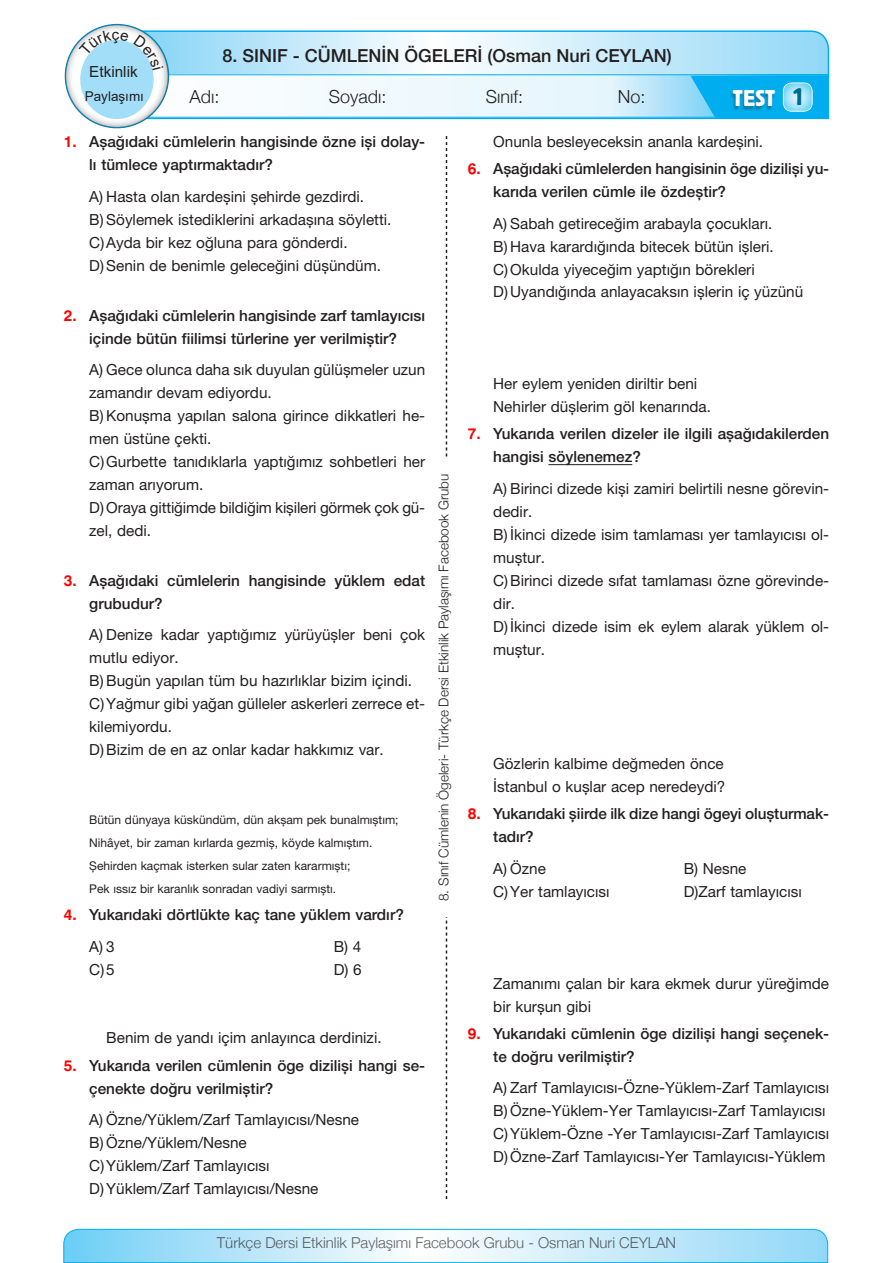
<style>
.page{position:relative;width:893px;height:1263px;background:#fff}
.page>*{position:absolute;margin:0;border:0;box-sizing:border-box;transform-origin:0 0}
.t1{font:24px "Block";color:#fff}
.t2{font:500 18px "Helvetica Neue LT Pro";color:#231f20}
.t3{font:300 18px "Helvetica Neue";color:#231f20}
.soru_plain{font:15.3px/23px "Helvetica Neue LT Pro";color:#231f20}
.soru_bold{font:500 15.3px/23px "Helvetica Neue LT Pro";color:#231f20}
.t4{font:15.3px "Arial";color:#231f20}
.t5{font:300 15px "Helvetica Neue";color:#231f20}
.t6{font:300 13.5px "Helvetica Neue";color:#231f20}
.t7{font:13.5px "Arial";color:#231f20}
.soru_plain-2{font:12px "Helvetica Neue LT Pro";color:#231f20}
.s1{font-family:"Swis 721 BT Bold";font-weight:400;color:#f00}
.s2{font-size:25.5px;color:#006991}
</style>
<div class="page">
<svg style="left:63px;top:1228px;width:765px;height:35px;background:#b7e5f9"></svg>
<svg style="left:446px;top:136px;width:1px;height:1063px"></svg>
<div style="left:436px;top:458px;width:23px;height:458px;background:#fff"></div>
<svg style="left:192px;top:30px;width:638px;height:90px;background:#bfe8fa"></svg>
<svg style="left:192px;top:76px;width:499px;height:40px"></svg>
<div style="left:128px;top:74px;width:700px;height:44px;border:1px solid #00aeef"></div>
<svg style="left:691px;top:76px;width:137px;height:42px;background:#12b3f0"></svg>
<div style="left:781px;top:80px;width:33px;height:32px;background:#fff;opacity:.9"></div>
<div style="left:729px;top:90px;width:47px;height:22px;background:#231f20;opacity:.35"></div>
<div style="left:43px;top:2px;width:149px;height:149px;background:#231f20;opacity:.75"></div>
<div style="left:80px;top:40px;width:74px;height:79px;background:#a2def8;border-radius:50%"></div>
<hr style="left:548px;top:464px;width:84px;height:1px;background:#231f20">
<svg style="left:79px;top:30px;width:84px;height:40px"></svg>
<p class="t2" style="left:222px;top:45px;width:451px">8. SINIF - CÜMLENİN ÖGELERİ (Osman Nuri CEYLAN)</p>
<p class="t4" style="left:89px;top:61px;width:50px">Etkinlik</p>
<p class="t7" style="left:85px;top:87px;width:61px">Paylaşımı</p>
<p class="soru_bold" style="left:89px;top:130px;width:337px;text-indent:-26px"><span class="s1">1.</span> Aşağıdaki cümlelerin hangisinde özne işi dolay&shy;lı tümlece yaptırmaktadır?</p>
<p class="soru_plain" style="left:89px;top:185px;width:276px">A) Hasta olan kardeşini şehirde gezdirdi.</p>
<p class="soru_plain" style="left:89px;top:208px;width:304px">B) Söylemek istediklerini arkadaşına söyletti.</p>
<p class="soru_plain" style="left:89px;top:231px;width:260px">C)Ayda bir kez oğluna para gönderdi.</p>
<p class="soru_plain" style="left:89px;top:253px;width:293px">D)Senin de benimle geleceğini düşündüm.</p>
<p class="soru_bold" style="left:64px;top:304px;width:363px;text-align:center"><span class="s1">2.</span> Aşağıdaki cümlelerin hangisinde zarf tamlayıcısı içinde bütün fiilimsi türlerine yer verilmiştir?</p>
<p class="soru_plain" style="left:89px;top:358px;width:337px">A) Gece olunca daha sık duyulan gülüşmeler uzun zamandır devam ediyordu.</p>
<p class="soru_plain" style="left:89px;top:404px;width:337px">B) Konuşma yapılan salona girince dikkatleri he&shy;men üstüne çekti.</p>
<p class="soru_plain" style="left:89px;top:450px;width:337px">C)Gurbette tanıdıklarla yaptığımız sohbetleri her zaman arıyorum.</p>
<p class="soru_plain" style="left:89px;top:496px;width:337px">D) Oraya gittiğimde bildiğim kişileri görmek çok gü&shy;zel, dedi.</p>
<p class="soru_bold" style="left:89px;top:569px;width:337px;text-indent:-26px"><span class="s1">3.</span> Aşağıdaki cümlelerin hangisinde yüklem edat grubudur?</p>
<p class="soru_plain" style="left:89px;top:623px;width:337px">A) Denize kadar yaptığımız yürüyüşler beni çok mutlu ediyor.</p>
<p class="soru_plain" style="left:89px;top:669px;width:324px">B) Bugün yapılan tüm bu hazırlıklar bizim içindi.</p>
<p class="soru_plain" style="left:89px;top:692px;width:337px">C)Yağmur gibi yağan gülleler askerleri zerrece et&shy;kilemiyordu.</p>
<p class="soru_plain" style="left:89px;top:738px;width:296px">D)Bizim de en az onlar kadar hakkımız var.</p>
<p class="t3" style="left:190px;top:86px;width:32px">Adı:</p>
<p class="t3" style="left:329px;top:86px;width:59px">Soyadı:</p>
<p class="t3" style="left:486px;top:86px;width:39px">Sınıf:</p>
<p class="t3" style="left:618px;top:86px;width:29px">No:</p>
<h1 class="t1" style="left:733px;top:83px;width:71px">TEST <span class="s2">1</span></h1>
<p class="soru_plain" style="left:493px;top:130px;width:271px">Onunla besleyeceksin ananla kardeşini.</p>
<p class="soru_bold" style="left:493px;top:157px;width:337px;text-indent:-26px"><span class="s1">6.</span> Aşağıdaki cümlelerden hangisinin öge dizilişi yu&shy;karıda verilen cümle ile özdeştir?</p>
<p class="soru_plain" style="left:493px;top:211px;width:281px">A) Sabah getireceğim arabayla çocukları.</p>
<p class="soru_plain" style="left:493px;top:234px;width:282px">B) Hava karardığında bitecek bütün işleri.</p>
<p class="soru_plain" style="left:493px;top:257px;width:263px">C)Okulda yiyeceğim yaptığın börekleri</p>
<p class="soru_plain" style="left:493px;top:280px;width:312px">D) Uyandığında anlayacaksın işlerin iç yüzünü</p>
<p class="soru_plain" style="left:493px;top:372px;width:206px">Her eylem yeniden diriltir beni</p>
<p class="soru_plain" style="left:493px;top:395px;width:219px">Nehirler düşlerim göl kenarında.</p>
<p class="soru_bold" style="left:493px;top:422px;width:337px;text-indent:-26px"><span class="s1">7.</span> Yukarıda verilen dizeler ile ilgili aşağıdakilerden hangisi söylenemez?</p>
<p class="soru_plain" style="left:493px;top:477px;width:337px">A) Birinci dizede kişi zamiri belirtili nesne görevin&shy;dedir.</p>
<p class="soru_plain" style="left:493px;top:523px;width:337px">B) İkinci dizede isim tamlaması yer tamlayıcısı ol&shy;muştur.</p>
<p class="soru_plain" style="left:493px;top:568px;width:337px">C)Birinci dizede sıfat tamlaması özne görevinde&shy;dir.</p>
<p class="soru_plain" style="left:493px;top:614px;width:337px">D) İkinci dizede isim ek eylem alarak yüklem ol&shy;muştur.</p>
<p class="t6" style="left:436px;top:901px;width:429px;rotate:-90deg">8. Sınıf Cümlenin Ögeleri- Türkçe Dersi Etkinlik Paylaşımı Facebook Grubu</p>
<p class="soru_plain" style="left:493px;top:752px;width:232px">Gözlerin kalbime değmeden önce</p>
<p class="soru_plain" style="left:493px;top:775px;width:234px">İstanbul o kuşlar acep neredeydi?</p>
<p class="soru_bold" style="left:493px;top:802px;width:337px;text-indent:-26px"><span class="s1">8.</span> Yukarıdaki şiirde ilk dize hangi ögeyi oluşturmak&shy;tadır?</p>
<p class="soru_plain" style="left:493px;top:857px;width:54px">A) Özne</p>
<p class="soru_plain" style="left:684px;top:857px;width:64px">B) Nesne</p>
<p class="soru_plain" style="left:493px;top:880px;width:118px">C)Yer tamlayıcısı</p>
<p class="soru_plain" style="left:684px;top:880px;width:120px">D)Zarf tamlayıcısı</p>
<p class="soru_plain-2" style="left:89px;top:813px;width:311px">Bütün dünyaya küskündüm, dün akşam pek bunalmıştım;</p>
<p class="soru_plain-2" style="left:89px;top:836px;width:285px">Nihâyet, bir zaman kırlarda gezmiş, köyde kalmıştım.</p>
<p class="soru_plain-2" style="left:89px;top:858px;width:263px">Şehirden kaçmak isterken sular zaten kararmıştı;</p>
<p class="soru_plain-2" style="left:89px;top:881px;width:248px">Pek ıssız bir karanlık sonradan vadiyi sarmıştı.</p>
<p class="soru_bold" style="left:64px;top:903px;width:342px"><span class="s1">4.</span> Yukarıdaki dörtlükte kaç tane yüklem vardır?</p>
<p class="soru_plain" style="left:89px;top:934px;width:27px">A)3</p>
<p class="soru_plain" style="left:334px;top:934px;width:29px">B) 4</p>
<p class="soru_plain" style="left:89px;top:957px;width:27px">C)5</p>
<p class="soru_plain" style="left:334px;top:957px;width:29px">D) 6</p>
<p class="soru_plain" style="left:493px;top:971px;width:337px">Zamanımı çalan bir kara ekmek durur yüreğimde bir kurşun gibi</p>
<p class="soru_bold" style="left:493px;top:1022px;width:337px;text-indent:-26px"><span class="s1">9.</span> Yukarıdaki cümlenin öge dizilişi hangi seçenek&shy;te doğru verilmiştir?</p>
<p class="soru_plain" style="left:493px;top:1076px;width:337px">A) Zarf Tamlayıcısı-Özne-Yüklem-Zarf Tamlayıcısı</p>
<p class="soru_plain" style="left:493px;top:1099px;width:334px">B) Özne-Yüklem-Yer Tamlayıcısı-Zarf Tamlayıcısı</p>
<p class="soru_plain" style="left:493px;top:1122px;width:337px">C)Yüklem-Özne -Yer Tamlayıcısı-Zarf Tamlayıcısı</p>
<p class="soru_plain" style="left:493px;top:1145px;width:334px">D)Özne-Zarf Tamlayıcısı-Yer Tamlayıcısı-Yüklem</p>
<p class="soru_plain" style="left:106px;top:1026px;width:277px">Benim de yandı içim anlayınca derdinizi.</p>
<p class="soru_bold" style="left:89px;top:1053px;width:337px;text-indent:-26px"><span class="s1">5.</span> Yukarıda verilen cümlenin öge dizilişi hangi se&shy;çenekte doğru verilmiştir?</p>
<p class="soru_plain" style="left:89px;top:1108px;width:271px">A) Özne/Yüklem/Zarf Tamlayıcısı/Nesne</p>
<p class="soru_plain" style="left:89px;top:1131px;width:159px">B) Özne/Yüklem/Nesne</p>
<p class="soru_plain" style="left:89px;top:1154px;width:182px">C)Yüklem/Zarf Tamlayıcısı</p>
<p class="soru_plain" style="left:89px;top:1177px;width:231px">D)Yüklem/Zarf Tamlayıcısı/Nesne</p>
<p class="t5" style="left:217px;top:1233px;width:460px">Türkçe Dersi Etkinlik Paylaşımı Facebook Grubu - Osman Nuri CEYLAN</p>
</div>
